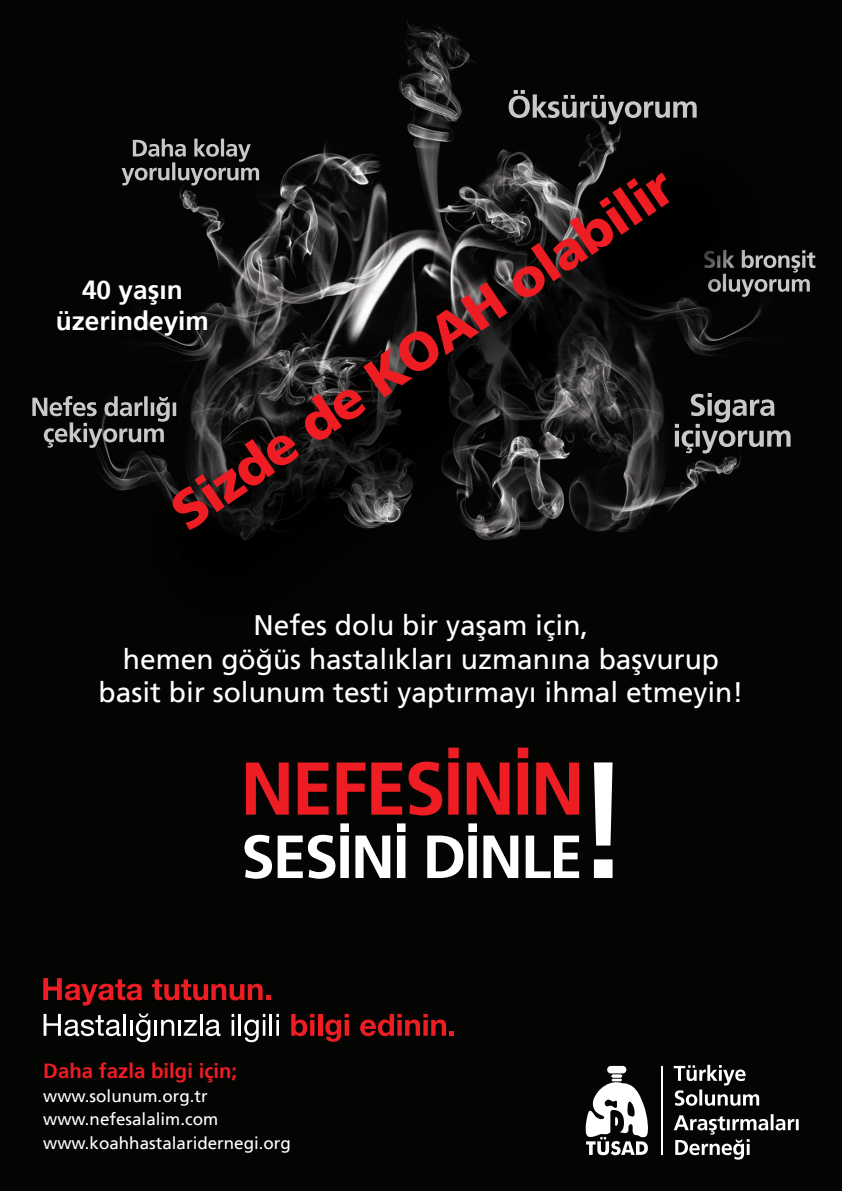
<style>
.page{position:relative;width:842px;height:1191px;background:#040503}
.page>*{position:absolute;margin:0;border:0;box-sizing:border-box;transform-origin:0 0}
.t1{font:28.2px/33.8px "Frutiger LT Std";color:#fff;text-align:center}
.t2{font:700 26.2px/31.4px "Frutiger LT Std";color:#fff;text-align:center}
.t3{font:700 20.4px "Frutiger LT Std";color:#ee1d23}
.t4{font:17px/23.8px "Frutiger LT Std";color:#fff}
</style>
<div class="page">
<svg style="left:246px;top:747px;width:333px;height:68px;background:#660f10"></svg>
<svg style="left:244px;top:823px;width:335px;height:55px"></svg>
<svg style="left:594px;top:762px;width:18px;height:116px"></svg>
<svg style="left:772px;top:393px;width:18px;height:60px"></svg>
<svg style="left:772px;top:250px;width:43px;height:47px;background:#393a3a"></svg>
<svg style="left:509px;top:90px;width:188px;height:34px;background:#3a3b3a"></svg>
<svg style="left:122px;top:139px;width:137px;height:46px"></svg>
<svg style="left:32px;top:396px;width:107px;height:52px;background:#3d3e3d"></svg>
<hr style="left:661px;top:1066px;width:1px;height:88px;background:#fff">
<svg style="left:674px;top:1064px;width:125px;height:95px;background:#333433"></svg>
<svg style="left:584px;top:1066px;width:65px;height:89px"></svg>
<div style="left:139px;top:141px;width:633px;height:491px;background:#040503"></div>
<img style="left:152px;top:152px;width:573px;height:433px">
<svg style="left:172px;top:173px;width:497px;height:357px;background:#2f2121"></svg>
<svg style="left:43px;top:978px;width:99px;height:27px;background:#5c0e0f"></svg>
<svg style="left:152px;top:979px;width:119px;height:21px;background:#630e10"></svg>
<svg style="left:44px;top:1014px;width:77px;height:22px"></svg>
<hr style="left:123px;top:1014px;width:3px;height:21px;background:#fff">
<hr style="left:130px;top:1020px;width:3px;height:15px;background:#fff">
<svg style="left:136px;top:1013px;width:14px;height:29px"></svg>
<hr style="left:154px;top:1020px;width:3px;height:15px;background:#fff">
<svg style="left:161px;top:1019px;width:13px;height:16px"></svg>
<hr style="left:178px;top:1020px;width:3px;height:15px;background:#fff">
<svg style="left:184px;top:1020px;width:13px;height:15px"></svg>
<hr style="left:200px;top:1014px;width:2px;height:21px;background:#fff">
<svg style="left:206px;top:1019px;width:14px;height:17px"></svg>
<svg style="left:232px;top:1014px;width:2px;height:21px"></svg>
<hr style="left:238px;top:1014px;width:3px;height:21px;background:#fff">
<svg style="left:244px;top:1014px;width:21px;height:28px"></svg>
<hr style="left:270px;top:1014px;width:2px;height:21px;background:#fff">
<hr style="left:276px;top:1020px;width:3px;height:15px;background:#fff">
<svg style="left:291px;top:1014px;width:23px;height:22px"></svg>
<hr style="left:318px;top:1014px;width:4px;height:21px;background:#ee1d23">
<svg style="left:325px;top:1014px;width:24px;height:27px"></svg>
<svg style="left:360px;top:1014px;width:94px;height:22px;background:#650e10"></svg>
<p class="t2" style="left:56px;top:274px;width:155px">40 yaşın üzerindeyim</p>
<p class="t1" style="left:99px;top:608px;width:646px">Nefes dolu bir yaşam için,<br>hemen göğüs hastalıkları uzmanına başvurup basit bir solunum testi yaptırmayı ihmal etmeyin!</p>
<p class="t3" style="left:43px;top:1058px;width:195px">Daha fazla bilgi için;</p>
<p class="t4" style="left:43px;top:1083px;width:249px">www.solunum.org.tr www.nefesalalim.com www.koahhastalaridernegi.org</p>
</div>
